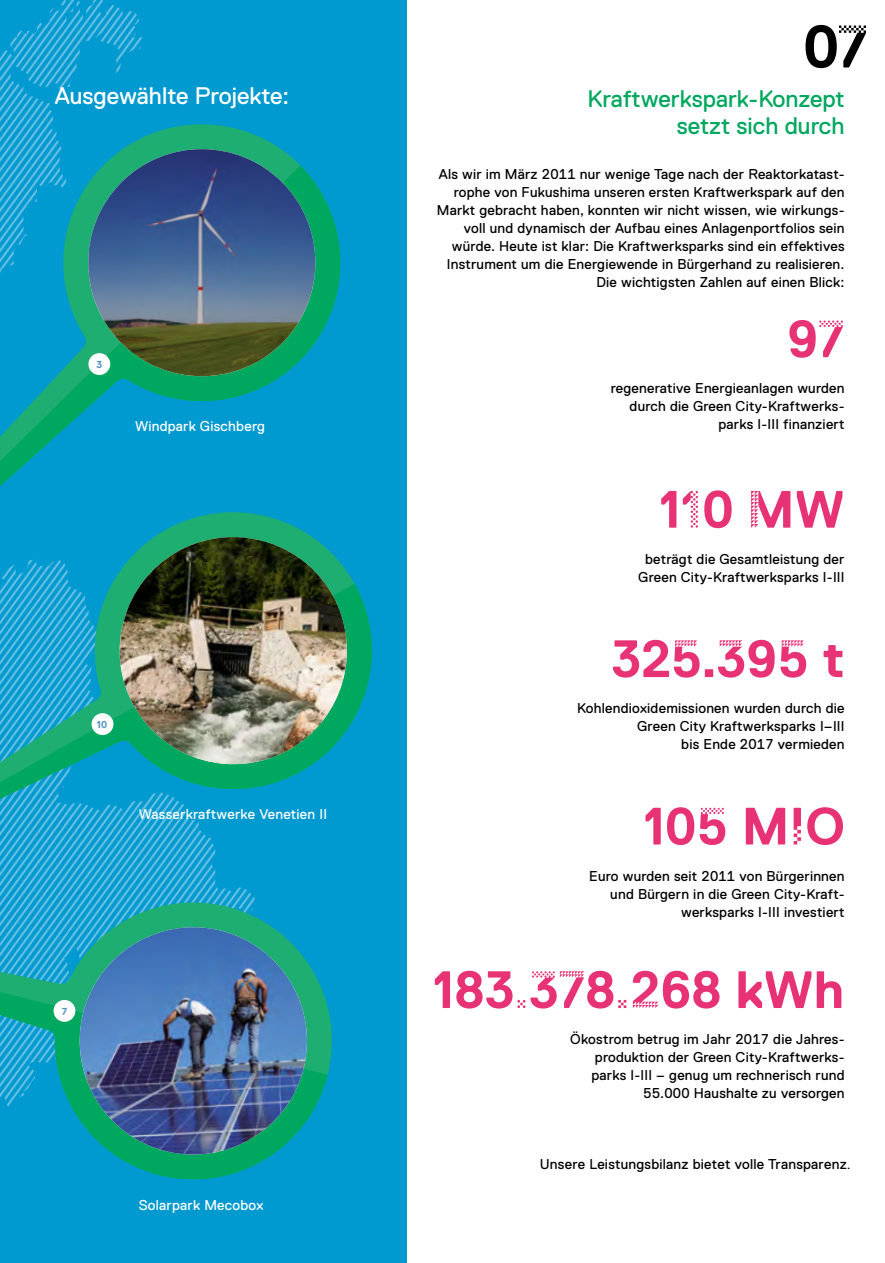
<style>
.page{position:relative;width:885px;height:1263px;background:#fff}
.page>*{position:absolute;margin:0;border:0;box-sizing:border-box;transform-origin:0 0}
.t1{font:60px "Green City Replica";color:#000}
.t2{font:52.5px "Green City Replica";color:#e83276}
.t3{font:24px/27px "Replica Std";color:#00a75e;text-align:right}
.t4{font:24px "Replica Std";color:#fff}
.t5{font:14.25px/18px "Replica Std";letter-spacing:.015em;color:#000;text-align:right}
.t6{font:14.25px "Replica Std";letter-spacing:.015em;color:#fff}
.t7{font:700 10.2px "Replica Std";color:#4f92c1}
.s1{font-family:"Minion Pro"}
</style>
<div class="page">
<div style="left:0;top:0;width:406px;height:1263px;background:#0099d0"></div>
<svg style="left:0;top:0;width:100px;height:111px"></svg>
<svg style="left:0;top:111px;width:262px;height:54px"></svg>
<svg style="left:0;top:165px;width:341px;height:321px"></svg>
<svg style="left:77px;top:138px;width:249px;height:249px;fill:#1fae71"></svg>
<img style="left:77px;top:149px;width:249px;height:237px">
<svg style="left:0;top:901px;width:327px;height:279px"></svg>
<svg style="left:68px;top:916px;width:250px;height:250px;fill:#1fae71"></svg>
<img style="left:68px;top:927px;width:250px;height:237px">
<svg style="left:0;top:512px;width:281px;height:389px"></svg>
<svg style="left:0;top:584px;width:372px;height:311px"></svg>
<svg style="left:103px;top:521px;width:209px;height:16px;fill:#1fae71"></svg>
<img style="left:103px;top:537px;width:260px;height:243px">
<div style="left:92px;top:713px;width:21px;height:22px;background:#fff;border-radius:50%"></div>
<div style="left:88px;top:353px;width:22px;height:22px;background:#fff;border-radius:50%"></div>
<div style="left:54px;top:1000px;width:21px;height:22px;background:#fff;border-radius:50%"></div>
<h3 class="t4" style="left:55px;top:82px;width:236px">Ausgewählte Projekte:</h3>
<p class="t7" style="left:96px;top:359px;width:7px">3</p>
<p class="t6" style="left:135px;top:418px;width:131px">Windpark Gischberg</p>
<p class="t7" style="left:97px;top:719px;width:12px">10</p>
<p class="t6" style="left:139px;top:806px;width:190px">Wasserkraftwerke Venetien II</p>
<p class="t7" style="left:62px;top:1005px;width:7px">7</p>
<p class="t6" style="left:139px;top:1197px;width:126px">Solarpark Mecobox</p>
<h1 class="t1" style="left:803px;top:14px;width:66px">07</h1>
<h3 class="t3" style="left:587px;top:85px;width:258px">Kraftwerkspark-Konzept setzt sich durch</h3>
<p class="t5" style="left:436px;top:165px;width:409px">Als wir im März 2011 nur wenige Tage nach der Reaktorkatast&shy;rophe von Fukushima unseren ersten Kraftwerkspark auf den Markt gebracht haben, konnten wir nicht wissen, wie wirkungs&shy;voll und dynamisch der Aufbau eines Anlagenportfolios sein würde. Heute ist klar: Die Kraftwerksparks sind ein effektives Instrument um die Energiewende in Bürgerhand zu realisieren.<br>Die wichtigsten Zahlen auf einen Blick:</p>
<h2 class="t2" style="left:787px;top:310px;width:59px">97</h2>
<p class="t5" style="left:610px;top:379px;width:235px">regenerative Energieanlagen wurden durch die Green City-Kraftwerks&shy;parks I-III finanziert</p>
<h2 class="t2" style="left:659px;top:480px;width:187px">110 MW</h2>
<p class="t5" style="left:638px;top:550px;width:208px;text-align:center">beträgt die Gesamtleistung der<br>Green City-Kraftwerksparks I-III</p>
<h2 class="t2" style="left:611px;top:630px;width:235px">325.395 t</h2>
<p class="t5" style="left:577px;top:699px;width:269px">Kohlendioxidemissionen wurden durch die<br>Green City Kraftwerksparks I–III<br>bis Ende 2017 vermieden</p>
<h2 class="t2" style="left:643px;top:797px;width:203px">105 MIO</h2>
<p class="t5" style="left:589px;top:867px;width:257px">Euro wurden seit 2011 von Bürgerinnen und Bürgern in die Green City-Kraft&shy;werksparks I-III investiert</p>
<h2 class="t2" style="left:432px;top:961px;width:413px">183.378.268 kWh</h2>
<p class="t5" style="left:570px;top:1030px;width:276px">Ökostrom betrug im Jahr 2017 die Jahres&shy;produktion der Green City-Kraftwerks&shy;parks I-III – genug um rechnerisch rund 55.000 Haushalte zu versorgen</p>
<p class="t5" style="left:539px;top:1155px;width:312px">Unsere Leistungsbilanz bietet volle Transparenz<span class="s1">.</span></p>
</div>
